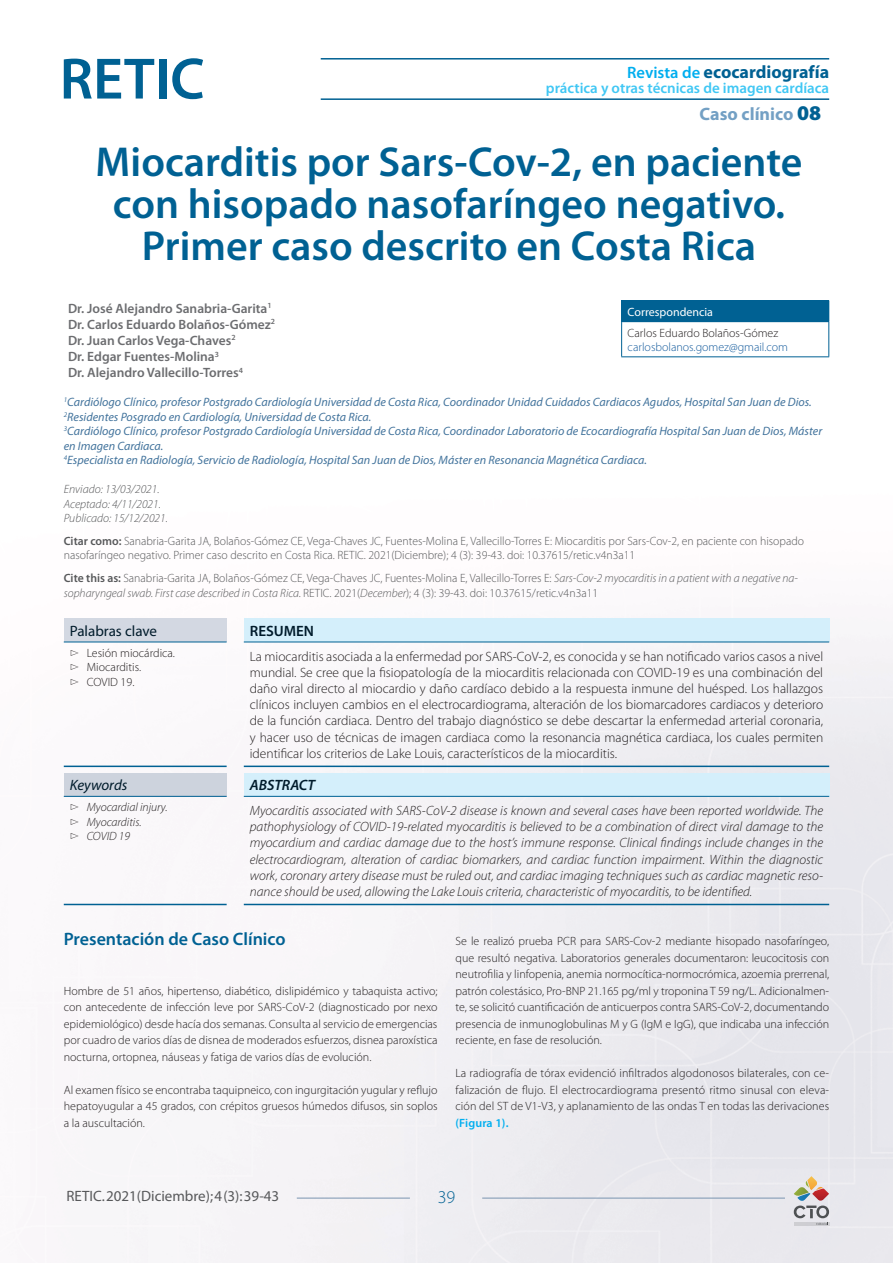
<style>
.page{position:relative;width:893px;height:1263px;background:#fff}
.page>*{position:absolute;margin:0;border:0;box-sizing:border-box;transform-origin:0 0}
.Titulo_capitulo{font:600 42px/42px "Myriad Pro";color:#006193;text-align:center}
._02_Primer_Orden{font:600 18px "Myriad Pro";color:#006193}
.t1{font:700 18px "Myriad Pro";color:#006193}
.t2{font:700 18px "Myriad Pro";color:#73a0c4}
.t3{font:300 18px "Myriad Pro";color:#006193}
.t4{font:600 15px "Myriad Pro";color:#40c7f4}
.t5{font:15px "Myriad Pro";color:#57585a}
.t6{font:15px "Myriad Pro";color:#001b2b}
.t7{font:italic 15px "Myriad Pro";color:#001b2b}
.t8{font:italic 600 15px "Myriad Pro";color:#001b2b}
.t9{font:600 15px "Myriad Pro";color:#001b2b}
.Texto_resumen{font:300 13.5px/16.2px "Myriad Pro";color:#231f20;text-align:justify}
.Texto_resumen_ingles{font:italic 300 13.5px/16.2px "Myriad Pro";color:#231f20;text-align:justify}
.Nombre_autores{font:600 13.5px "Myriad Pro";color:#6c6d70}
.Cargo_autores{font:italic 12.15px/14.5px "Myriad Pro";color:#42739c}
._01_Texto_comun{font:300 12px/16.5px "Myriad Pro";color:#231f20;text-align:justify}
.CitarComo{font:300 12px/14.4px "Myriad Pro";color:#57585a}
.Recibido_Aceptado{font:italic 300 12px "Myriad Pro";color:#57585a}
.t10{font:italic 300 12px "Myriad Pro";color:#231f20}
.Correspondencia{font:300 12px "Myriad Pro";color:#175d9e}
.Correspondencia-2{font:300 12px "Myriad Pro";color:#231f20}
.t11{font:12px "Myriad Pro";color:#fff}
.s1{font-weight:600;font-size:16.5px;color:#00aeef}
.s2{font-style:inherit}
.s3{font-weight:900;font-size:21px;color:#006193}
.s4{font-weight:600}
.s5{font-style:italic}
.s6{font-weight:600;color:#00aeef}
</style>
<div class="page">
<img style="left:63px;top:58px;width:830px;height:1205px">
<hr style="left:321px;top:58px;width:508px;height:2px;background:#006193">
<hr style="left:321px;top:98px;width:508px;height:2px;background:#006193">
<svg style="left:64px;top:59px;width:90px;height:40px"></svg>
<div style="left:159px;top:59px;width:7px;height:40px;background:#006193"></div>
<svg style="left:172px;top:58px;width:31px;height:41px"></svg>
<hr style="left:482px;top:1198px;width:303px;height:1px;background:#7a94b0">
<hr style="left:297px;top:1198px;width:113px;height:1px;background:#7a94b0">
<hr style="left:794px;top:1222px;width:35px;height:4px;background:#ceced2">
<svg style="left:794px;top:1176px;width:35px;height:49px;background:#c7bdb8"></svg>
<div style="left:622px;top:301px;width:207px;height:21px;background:#006193"></div>
<hr style="left:621px;top:300px;width:208px;height:1px;background:#006193">
<svg style="left:621px;top:301px;width:1px;height:20px"></svg>
<hr style="left:621px;top:321px;width:208px;height:1px;background:#006193">
<hr style="left:621px;top:322px;width:1px;height:34px;background:#006193">
<hr style="left:828px;top:322px;width:1px;height:34px;background:#006193">
<hr style="left:621px;top:356px;width:208px;height:1px;background:#006193">
<div style="left:64px;top:619px;width:163px;height:23px;background:#d3d8e2"></div>
<div style="left:244px;top:619px;width:585px;height:23px;background:#d4effb"></div>
<hr style="left:244px;top:642px;width:585px;height:1px;background:#006193">
<hr style="left:244px;top:765px;width:585px;height:2px;background:#006193">
<hr style="left:64px;top:642px;width:163px;height:1px;background:#006193">
<hr style="left:64px;top:765px;width:163px;height:2px;background:#006193">
<div style="left:64px;top:773px;width:163px;height:23px;background:#cdd3dd"></div>
<div style="left:244px;top:773px;width:585px;height:23px;background:#d4effb"></div>
<hr style="left:244px;top:796px;width:585px;height:1px;background:#006193">
<hr style="left:244px;top:904px;width:585px;height:1px;background:#006193">
<hr style="left:64px;top:796px;width:163px;height:1px;background:#006193">
<hr style="left:64px;top:904px;width:163px;height:1px;background:#006193">
<h2 class="t1" style="left:627px;top:60px;width:204px"><span class="s1">Revista de</span> ecocardiografía</h2>
<p class="t4" style="left:546px;top:78px;width:285px">práctica y otras técnicas de imagen cardíaca</p>
<h2 class="t2" style="left:700px;top:102px;width:123px"><span class="s2">C</span>aso clínico <span class="s3">08</span></h2>
<p class="Titulo_capitulo" style="left:95px;top:140px;width:709px">Miocarditis por Sars-Cov-2, en paciente con hisopado nasofaríngeo negativo.<br>Primer caso descrito en Costa Rica</p>
<p class="Nombre_autores" style="left:68px;top:299px;width:205px">Dr. José Alejandro Sanabria-Garita<sup>1</sup></p>
<p class="Nombre_autores" style="left:68px;top:316px;width:209px">Dr. Carlos Eduardo Bolaños-Gómez<sup>2</sup></p>
<p class="Nombre_autores" style="left:68px;top:332px;width:169px">Dr. Juan Carlos Vega-Chaves<sup>2</sup></p>
<p class="Nombre_autores" style="left:68px;top:348px;width:153px">Dr. Edgar Fuentes-Molina<sup>3</sup></p>
<p class="Nombre_autores" style="left:68px;top:364px;width:177px">Dr. Alejandro Vallecillo-Torres<sup>4</sup></p>
<p class="t11" style="left:628px;top:304px;width:87px">Correspondencia</p>
<p class="Correspondencia-2" style="left:628px;top:326px;width:152px">Carlos Eduardo Bolaños-Gómez</p>
<p class="Correspondencia" style="left:628px;top:340px;width:162px">carlosbolanos.gomez@gmail.com</p>
<p class="Cargo_autores" style="left:64px;top:395px;width:749px"><sup>1</sup>Cardiólogo Clínico, profesor Postgrado Cardiología Universidad de Costa Rica, Coordinador Unidad Cuidados Cardiacos Agudos, Hospital San Juan de Dios.</p>
<p class="Cargo_autores" style="left:64px;top:409px;width:309px"><sup>2</sup>Residentes Posgrado en Cardiología, Universidad de Costa Rica.</p>
<p class="Cargo_autores" style="left:64px;top:424px;width:760px"><sup>3</sup>Cardiólogo Clínico, profesor Postgrado Cardiología Universidad de Costa Rica, Coordinador Laboratorio de Ecocardiografía Hospital San Juan de Dios, Máster en Imagen Cardiaca.</p>
<p class="Cargo_autores" style="left:64px;top:453px;width:585px"><sup>4</sup>Especialista en Radiología, Servicio de Radiología, Hospital San Juan de Dios, Máster en Resonancia Magnética Cardiaca.</p>
<p class="Recibido_Aceptado" style="left:64px;top:483px;width:97px">Enviado: 13/03/2021.</p>
<p class="Recibido_Aceptado" style="left:64px;top:497px;width:99px">Aceptado: 4/11/2021.</p>
<p class="Recibido_Aceptado" style="left:64px;top:512px;width:106px">Publicado: 15/12/2021.</p>
<p class="CitarComo" style="left:64px;top:534px;width:742px"><span class="s4">Citar como:</span> Sanabria-Garita JA, Bolaños-Gómez CE, Vega-Chaves JC, Fuentes-Molina E, Vallecillo-Torres E: Miocarditis por Sars-Cov-2, en paciente con hisopado nasofaríngeo negativo. Primer caso descrito en Costa Rica. RETIC. 2021(Diciembre); 4 (3): 39-43. doi: 10.37615/retic.v4n3a11</p>
<p class="CitarComo" style="left:64px;top:571px;width:736px"><span class="s4">Cite this as:</span> Sanabria-Garita JA, Bolaños-Gómez CE, Vega-Chaves JC, Fuentes-Molina E, Vallecillo-Torres E: <span class="s5">Sars-Cov-2 myocarditis in a patient with a negative na&shy;sopharyngeal swab. First case described in Costa Rica.</span> RETIC. 2021(<span class="s5">December</span>); 4 (3): 39-43. doi: 10.37615/retic.v4n3a11</p>
<p class="t6" style="left:70px;top:622px;width:89px">Palabras clave</p>
<p class="t9" style="left:250px;top:621px;width:66px">RESUMEN</p>
<p class="_01_Texto_comun" style="left:70px;top:645px;width:107px">▻ Lesión miocárdica.</p>
<p class="_01_Texto_comun" style="left:70px;top:659px;width:73px">▻ Miocarditis.</p>
<p class="_01_Texto_comun" style="left:70px;top:674px;width:66px">▻ COVID 19.</p>
<p class="Texto_resumen" style="left:250px;top:648px;width:575px">La miocarditis asociada a la enfermedad por SARS-CoV-2, es conocida y se han notificado varios casos a nivel mundial. Se cree que la fisiopatología de la miocarditis relacionada con COVID-19 es una combinación del daño viral directo al miocardio y daño cardíaco debido a la respuesta inmune del huésped. Los hallazgos clínicos incluyen cambios en el electrocardiograma, alteración de los biomarcadores cardiacos y deterioro de la función cardiaca. Dentro del trabajo diagnóstico se debe descartar la enfermedad arterial coronaria, y hacer uso de técnicas de imagen cardiaca como la resonancia magnética cardiaca, los cuales permiten identificar los criterios de Lake Louis, característicos de la miocarditis.</p>
<p class="t7" style="left:70px;top:776px;width:59px">Keywords</p>
<p class="t8" style="left:250px;top:776px;width:67px">ABSTRACT</p>
<p class="t10" style="left:70px;top:801px;width:99px">▻ Myocardial injury.</p>
<p class="t10" style="left:70px;top:815px;width:73px">▻ Myocarditis.</p>
<p class="t10" style="left:70px;top:830px;width:62px">▻ COVID 19</p>
<p class="Texto_resumen_ingles" style="left:250px;top:803px;width:575px">Myocarditis associated with SARS-CoV-2 disease is known and several cases have been reported worldwide. The pathophysiology of COVID-19-related myocarditis is believed to be a combination of direct viral damage to the myocardium and cardiac damage due to the host’s immune response. Clinical findings include changes in the electrocardiogram, alteration of cardiac biomarkers, and cardiac function impairment. Within the diagnostic work, coronary artery disease must be ruled out, and cardiac imaging techniques such as cardiac magnetic reso&shy;nance should be used, allowing the Lake Louis criteria, characteristic of myocarditis, to be identified.</p>
<p class="_02_Primer_Orden" style="left:64px;top:928px;width:223px">Presentación de Caso Clínico</p>
<p class="_01_Texto_comun" style="left:455px;top:933px;width:375px">Se le realizó prueba PCR para SARS-Cov-2 mediante hisopado nasofaríngeo, que resultó negativa. Laboratorios generales documentaron: leucocitosis con neutrofilia y linfopenia, anemia normocítica-normocrómica, azoemia prerrenal, patrón colestásico, Pro-BNP 21.165 pg/ml y troponina T 59 ng/L. Adicionalmen&shy;te, se solicitó cuantificación de anticuerpos contra SARS-CoV-2, documentando presencia de inmunoglobulinas M y G (IgM e IgG), que indicaba una infección reciente, en fase de resolución.</p>
<p class="_01_Texto_comun" style="left:455px;top:1065px;width:375px">La radiografía de tórax evidenció infiltrados algodonosos bilaterales, con ce&shy;falización de flujo. El electrocardiograma presentó ritmo sinusal con eleva&shy;ción del ST de V1-V3, y aplanamiento de las ondas T en todas las derivaciones <span class="s6">(Figura 1).</span></p>
<p class="_01_Texto_comun" style="left:64px;top:982px;width:375px">Hombre de 51 años, hipertenso, diabético, dislipidémico y tabaquista activo; con antecedente de infección leve por SARS-CoV-2 (diagnosticado por nexo epidemiológico) desde hacía dos semanas. Consulta al servicio de emergencias por cuadro de varios días de disnea de moderados esfuerzos, disnea paroxística nocturna, ortopnea, náuseas y fatiga de varios días de evolución.</p>
<p class="_01_Texto_comun" style="left:64px;top:1081px;width:375px">Al examen físico se encontraba taquipneico, con ingurgitación yugular y reflujo hepatoyugular a 45 grados, con crépitos gruesos húmedos difusos, sin soplos a la auscultación.</p>
<p class="t5" style="left:66px;top:1187px;width:215px">RETIC. 2021(Diciembre); 4 (3): 39-43</p>
<h2 class="t3" style="left:438px;top:1187px;width:19px">39</h2>
</div>
